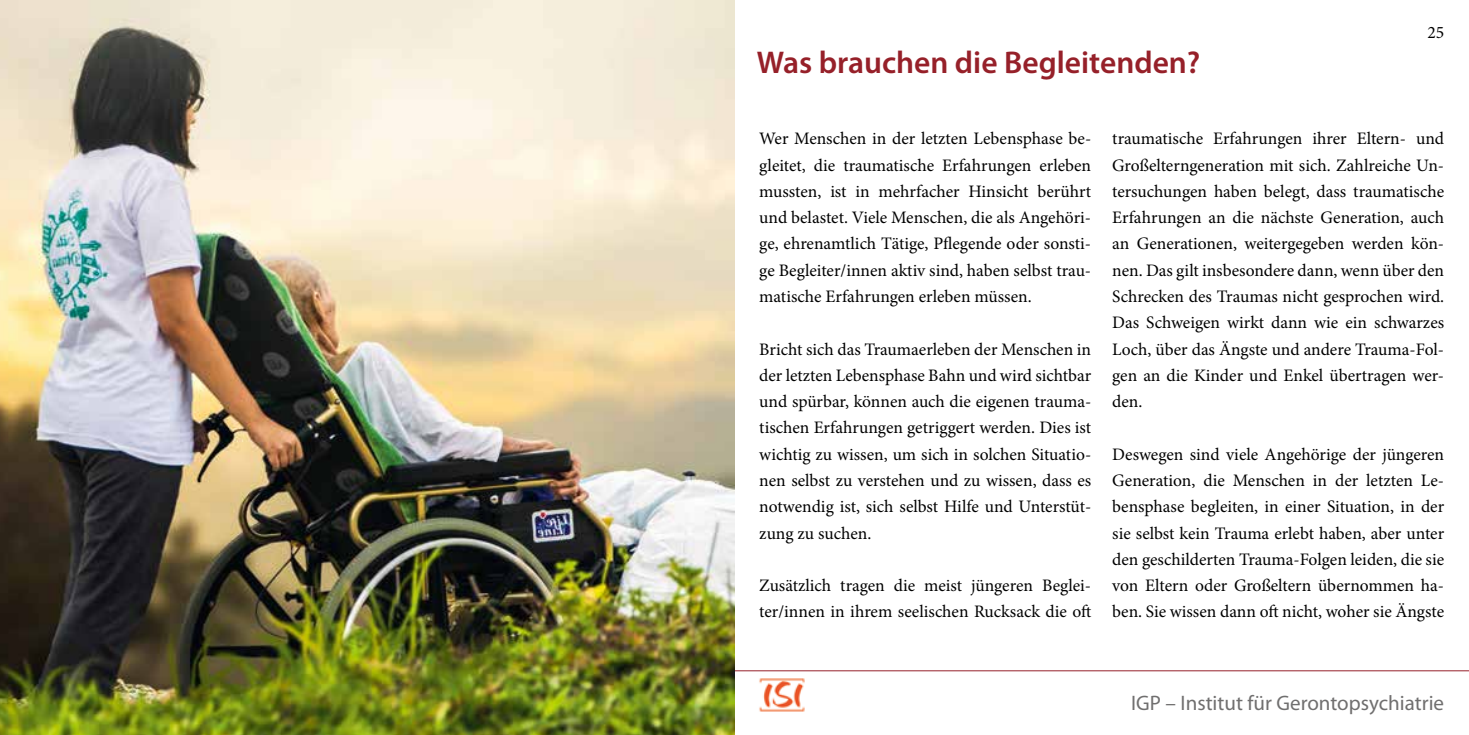
<style>
.page{position:relative;width:1469px;height:735px;background:#fff}
.page>*{position:absolute;margin:0;border:0;box-sizing:border-box;transform-origin:0 0}
.t1{font:600 31.5px "Myriad Pro";color:#962029}
.t2{font:21px "Myriad Pro";color:#706f6f}
.t3{font:17.5px/26.2px "Minion Pro";color:#000;text-align:justify}
</style>
<div class="page">
<hr style="left:0;top:670px;width:1468px;height:1px;background:#962029">
<img style="left:759px;top:678px;width:46px;height:34px">
<img style="left:0;top:0;width:734px;height:734px">
<h1 class="t1" style="left:756px;top:43px;width:445px">Was brauchen die Begleitenden?</h1>
<p class="t3" style="left:1427px;top:19px;width:18px">25</p>
<p class="t3" style="left:759px;top:126px;width:333px">Wer Menschen in der letzten Lebensphase be&shy;gleitet, die traumatische Erfahrungen erleben mussten, ist in mehrfacher Hinsicht berührt und belastet. Viele Menschen, die als Angehöri&shy;ge, ehrenamtlich Tätige, Pflegende oder sonsti&shy;ge Begleiter/innen aktiv sind, haben selbst trau&shy;matische Erfahrungen erleben müssen.</p>
<p class="t3" style="left:759px;top:336px;width:333px">Bricht sich das Traumaerleben der Menschen in der letzten Lebensphase Bahn und wird sichtbar und spürbar, können auch die eigenen trauma&shy;tischen Erfahrungen getriggert werden. Dies ist wichtig zu wissen, um sich in solchen Situatio&shy;nen selbst zu verstehen und zu wissen, dass es notwendig ist, sich selbst Hilfe und Unterstüt&shy;zung zu suchen.</p>
<p class="t3" style="left:759px;top:572px;width:333px">Zusätzlich tragen die meist jüngeren Beglei&shy;ter/innen in ihrem seelischen Rucksack die oft</p>
<p class="t3" style="left:1112px;top:126px;width:333px">traumatische Erfahrungen ihrer Eltern- und Großelterngeneration mit sich. Zahlreiche Un&shy;tersuchungen haben belegt, dass traumatische Erfahrungen an die nächste Generation, auch an Generationen, weitergegeben werden kön&shy;nen. Das gilt insbesondere dann, wenn über den Schrecken des Traumas nicht gesprochen wird.<br>Das Schweigen wirkt dann wie ein schwarzes Loch, über das Ängste und andere Trauma-Fol&shy;gen an die Kinder und Enkel übertragen wer&shy;den.</p>
<p class="t3" style="left:1112px;top:441px;width:333px">Deswegen sind viele Angehörige der jüngeren Generation, die Menschen in der letzten Le&shy;bensphase begleiten, in einer Situation, in der sie selbst kein Trauma erlebt haben, aber unter den geschilderten Trauma-Folgen leiden, die sie von Eltern oder Großeltern übernommen ha&shy;ben. Sie wissen dann oft nicht, woher sie Ängste</p>
<p class="t2" style="left:1131px;top:689px;width:314px">IGP – Institut für Gerontopsychiatrie</p>
</div>
